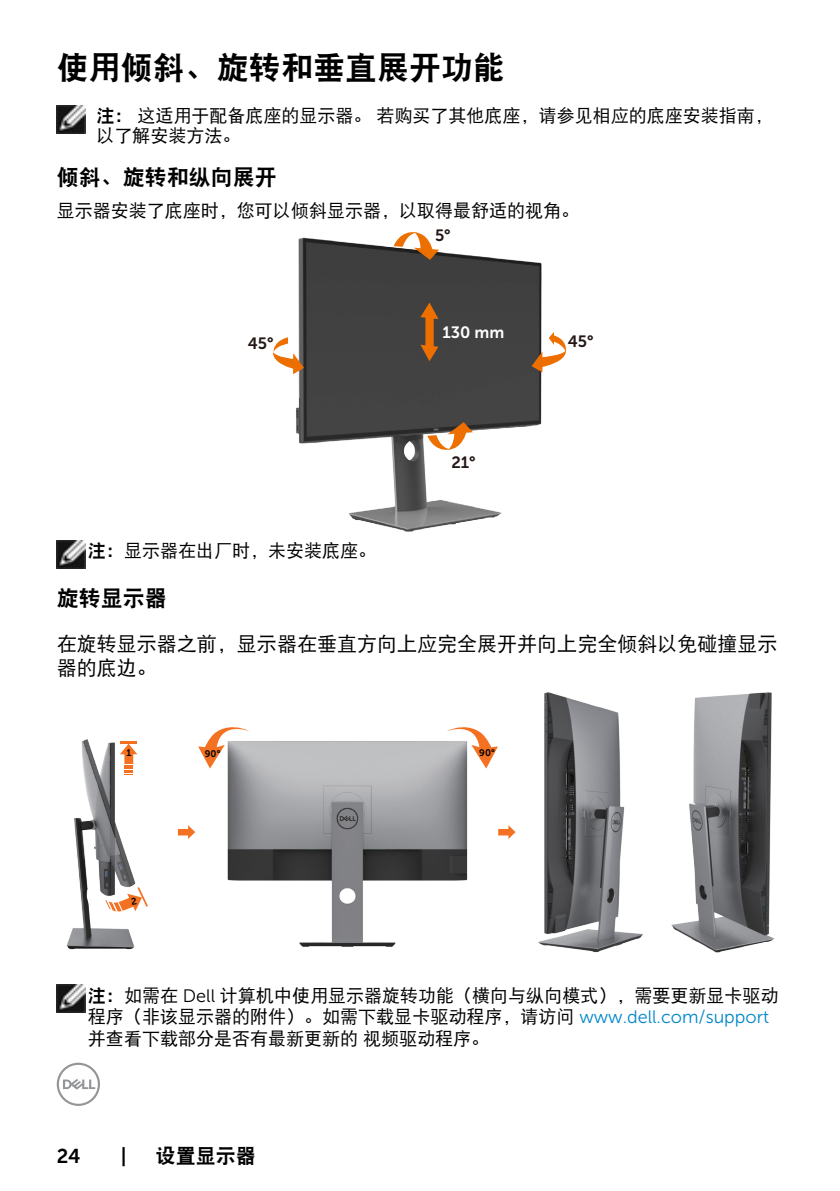
<style>
.page{position:relative;width:840px;height:1191px;background:#fff}
.page>*{position:absolute;margin:0;border:0;box-sizing:border-box;transform-origin:0 0}
.Head2{font:32px "DF Hei W9";color:#000}
.Head3{font:22px "DF Hei W9";color:#000}
.t1{font:20px/24px "DF Hei W5";color:#000}
.t2{font:20px "DF Hei W9";color:#000}
.t3{font:20px "Museo Sans For Dell 700";color:#000}
.Caution_Warning{font:18px/21.6px "DF Hei W5";color:#000}
.note{font:18px/20px "DF Hei W5";color:#000}
.Paragraph{font:18px "DF Hei W5";color:#000}
.t4{font:16.4px "Museo Sans For Dell 700";color:#231815}
.t5{font:16.4px "Museo Sans For Dell 700";color:#fff}
.t6{font:9.6px "Museo Sans For Dell 700";color:#000}
.s1{font-family:"DF Hei W9"}
.s2{font-family:"Museo Sans For Dell 300"}
.s3{font-family:"Museo Sans For Dell 300";color:#0087cb}
</style>
<div class="page">
<svg style="left:57px;top:1062px;width:43px;height:44px"></svg>
<img style="left:57px;top:105px;width:28px;height:28px">
<img style="left:293px;top:237px;width:250px;height:295px">
<svg style="left:393px;top:232px;width:46px;height:28px"></svg>
<svg style="left:531px;top:332px;width:35px;height:40px"></svg>
<svg style="left:427px;top:422px;width:45px;height:30px"></svg>
<svg style="left:420px;top:302px;width:18px;height:59px"></svg>
<svg style="left:273px;top:260px;width:31px;height:114px"></svg>
<img style="left:57px;top:540px;width:28px;height:28px">
<img style="left:227px;top:741px;width:241px;height:206px">
<img style="left:66px;top:739px;width:72px;height:211px">
<svg style="left:120px;top:741px;width:17px;height:34px"></svg>
<svg style="left:198px;top:727px;width:52px;height:41px"></svg>
<svg style="left:446px;top:727px;width:51px;height:41px"></svg>
<svg style="left:178px;top:825px;width:17px;height:14px"></svg>
<svg style="left:498px;top:825px;width:17px;height:14px"></svg>
<img style="left:538px;top:692px;width:105px;height:261px">
<img style="left:671px;top:692px;width:104px;height:261px">
<img style="left:57px;top:984px;width:28px;height:29px">
<svg style="left:105px;top:887px;width:43px;height:24px"></svg>
<p class="Head2" style="left:57px;top:52px;width:449px">使用倾斜、旋转和垂直展开功能</p>
<p class="note" style="left:96px;top:106px;width:677px"><span class="s1">注：</span>这适用于配备底座的显示器。若购买了其他底座，请参见相应的底座安装指南，以了解安装方法。</p>
<p class="Head3" style="left:57px;top:166px;width:221px">倾斜、旋转和纵向展开</p>
<p class="Paragraph" style="left:57px;top:201px;width:523px">显示器安装了底座时，您可以倾斜显示器，以取得最舒适的视角。</p>
<p class="t4" style="left:435px;top:226px;width:17px">5°</p>
<p class="t5" style="left:442px;top:323px;width:63px">130 mm</p>
<p class="t4" style="left:248px;top:334px;width:27px">45°</p>
<p class="t4" style="left:567px;top:332px;width:27px">45°</p>
<p class="t4" style="left:451px;top:453px;width:26px">21°</p>
<p class="Caution_Warning" style="left:88px;top:540px;width:289px"><span class="s1">注：</span>显示器在出厂时，未安装底座。</p>
<p class="Head3" style="left:57px;top:587px;width:111px">旋转显示器</p>
<p class="t1" style="left:57px;top:632px;width:722px">在旋转显示器之前，显示器在垂直方向上应完全展开并向上完全倾斜以免碰撞显示器的底边。</p>
<p class="t6" style="left:126px;top:747px;width:6px">1</p>
<p class="t6" style="left:205px;top:748px;width:17px">90°</p>
<p class="t6" style="left:479px;top:747px;width:17px">90°</p>
<p class="Caution_Warning" style="left:88px;top:984px;width:691px"><span class="s1">注：</span>如需在 <span class="s2">Dell</span> 计算机中使用显示器旋转功能（横向与纵向模式），需要更新显卡驱动程序（非该显示器的附件）。如需下载显卡驱动程序，请访问 <span class="s3">www.dell.com/support</span>并查看下载部分是否有最新更新的视频驱动程序。</p>
<p class="t3" style="left:57px;top:1144px;width:25px">24</p>
<p class="t3" style="left:121px;top:1144px;width:7px">|</p>
<p class="t2" style="left:155px;top:1145px;width:101px">设置显示器</p>
</div>
